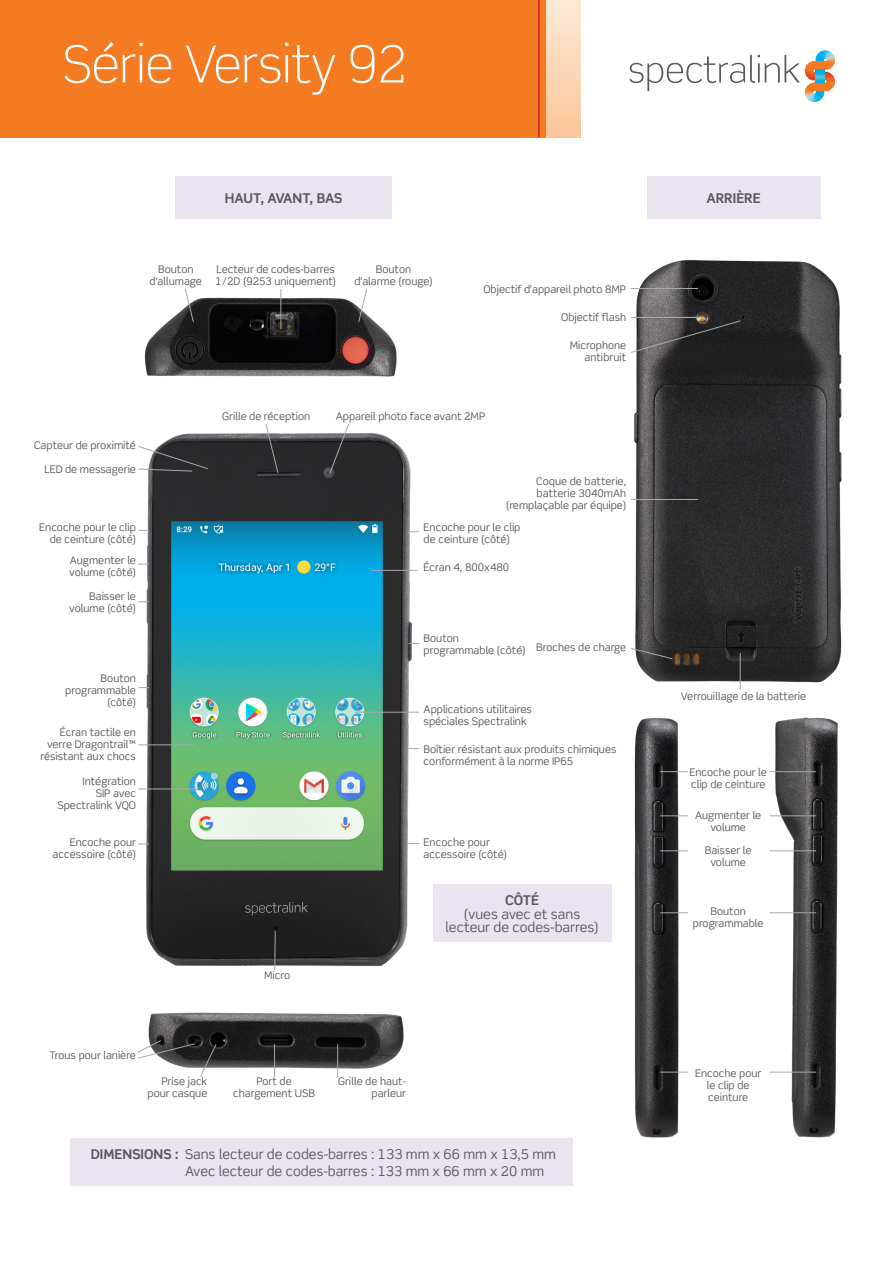
<style>
.page{position:relative;width:893px;height:1263px;background:#fff}
.page>*{position:absolute;margin:0;border:0;box-sizing:border-box;transform-origin:0 0}
.t1{font:300 51px "Scene Pro";letter-spacing:-.01em;color:#fff}
.Body{font:13.5px/13.5px "Scene Std";color:#57585a}
.Body-2{font:700 13.5px "Scene Std";color:#57585a}
.t2{font:10.5px/12px "Scene Std";color:#57585a;text-align:right}
.s1{font-weight:700}
</style>
<div class="page">
<div style="left:0;top:0;width:546px;height:137px;background:#f47b21"></div>
<div style="left:546px;top:0;width:34px;height:137px;background:linear-gradient(to bottom,#fde9d8,#fcc699)"></div>
<hr style="left:538px;top:0;width:2px;height:137px;background:#d1232a">
<img style="left:804px;top:93px;width:21px;height:9px">
<img style="left:817px;top:50px;width:17px;height:5px">
<svg style="left:629px;top:55px;width:206px;height:38px"></svg>
<div style="left:175px;top:176px;width:217px;height:43px;background:#eae4f1"></div>
<div style="left:70px;top:1138px;width:503px;height:48px;background:#eae4f1"></div>
<div style="left:647px;top:176px;width:173px;height:43px;background:#eae4f1"></div>
<img style="left:630px;top:260px;width:212px;height:430px">
<img style="left:144px;top:289px;width:253px;height:88px">
<img style="left:138px;top:433px;width:281px;height:534px">
<img style="left:148px;top:1012px;width:256px;height:65px">
<div style="left:433px;top:885px;width:178px;height:57px;background:#eae4f1"></div>
<img style="left:634px;top:718px;width:49px;height:420px">
<img style="left:769px;top:717px;width:69px;height:421px">
<svg style="left:184px;top:289px;width:10px;height:34px"></svg>
<hr style="left:280px;top:289px;width:1px;height:40px;background:#a8a9ad">
<svg style="left:358px;top:289px;width:10px;height:34px"></svg>
<svg style="left:265px;top:424px;width:14px;height:50px"></svg>
<svg style="left:329px;top:424px;width:21px;height:50px"></svg>
<svg style="left:274px;top:930px;width:2px;height:41px"></svg>
<svg style="left:138px;top:445px;width:71px;height:27px"></svg>
<hr style="left:355px;top:712px;width:64px;height:1px;background:#a8a9ad">
<hr style="left:372px;top:570px;width:46px;height:1px;background:#a8a9ad">
<svg style="left:660px;top:771px;width:28px;height:1px"></svg>
<svg style="left:660px;top:1072px;width:28px;height:1px"></svg>
<svg style="left:660px;top:815px;width:28px;height:1px"></svg>
<svg style="left:660px;top:850px;width:28px;height:1px"></svg>
<svg style="left:660px;top:912px;width:28px;height:1px"></svg>
<hr style="left:770px;top:771px;width:46px;height:1px;background:#a8a9ad">
<hr style="left:770px;top:1072px;width:46px;height:1px;background:#a8a9ad">
<hr style="left:770px;top:815px;width:46px;height:1px;background:#a8a9ad">
<hr style="left:770px;top:850px;width:46px;height:1px;background:#a8a9ad">
<hr style="left:770px;top:912px;width:46px;height:1px;background:#a8a9ad">
<hr style="left:631px;top:288px;width:67px;height:1px;background:#a8a9ad">
<hr style="left:631px;top:317px;width:67px;height:1px;background:#a8a9ad">
<hr style="left:631px;top:499px;width:67px;height:1px;background:#a8a9ad">
<svg style="left:630px;top:647px;width:43px;height:13px"></svg>
<svg style="left:630px;top:320px;width:111px;height:33px;background:#4c4b4b"></svg>
<svg style="left:138px;top:1039px;width:79px;height:38px"></svg>
<hr style="left:139px;top:788px;width:56px;height:1px;background:#a8a9ad">
<hr style="left:139px;top:744px;width:56px;height:1px;background:#a8a9ad">
<hr style="left:337px;top:1044px;width:1px;height:32px;background:#a8a9ad">
<hr style="left:274px;top:1044px;width:1px;height:32px;background:#a8a9ad">
<hr style="left:740px;top:653px;width:1px;height:36px;background:#a8a9ad">
<h1 class="t1" style="left:62px;top:33px;width:346px">Série Versity 92</h1>
<p class="Body-2" style="left:225px;top:189px;width:119px">HAUT, AVANT, BAS</p>
<p class="t2" style="left:150px;top:263px;width:54px;text-align:center">Bouton d'allumage</p>
<p class="t2" style="left:215px;top:263px;width:122px;text-align:left">Lecteur de codes-barres<br>1/2D (9253 uniquement)</p>
<p class="t2" style="left:354px;top:263px;width:80px;text-align:center">Bouton d’alarme (rouge)</p>
<p class="t2" style="left:483px;top:283px;width:144px">Objectif d’appareil photo 8MP</p>
<p class="t2" style="left:561px;top:311px;width:67px">Objectif flash</p>
<p class="t2" style="left:570px;top:339px;width:58px">Microphone antibruit</p>
<p class="t2" style="left:34px;top:439px;width:103px">Capteur de proximité</p>
<p class="t2" style="left:44px;top:463px;width:93px">LED de messagerie</p>
<p class="t2" style="left:39px;top:521px;width:98px">Encoche pour le clip de ceinture (côté)</p>
<p class="t2" style="left:69px;top:554px;width:68px;text-align:left">Augmenter le volume (côté)</p>
<p class="t2" style="left:69px;top:590px;width:68px">Baisser le volume (côté)</p>
<p class="t2" style="left:65px;top:672px;width:72px">Bouton programmable (côté)</p>
<p class="t2" style="left:40px;top:726px;width:97px">Écran tactile en verre Dragontrail™ résistant aux chocs</p>
<p class="t2" style="left:57px;top:775px;width:80px">Intégration<br>SIP avec<br>Spectralink VQO</p>
<p class="t2" style="left:222px;top:410px;width:89px">Grille de réception</p>
<p class="t2" style="left:336px;top:410px;width:151px">Appareil photo face avant 2MP</p>
<p class="t2" style="left:506px;top:475px;width:122px">Coque de batterie, batterie 3040mAh (remplaçable par équipe)</p>
<p class="t2" style="left:424px;top:521px;width:98px;text-align:left">Encoche pour le clip de ceinture (côté)</p>
<p class="t2" style="left:424px;top:561px;width:87px">Écran 4, 800x480</p>
<p class="t2" style="left:424px;top:632px;width:103px;text-align:left">Bouton programmable (côté)</p>
<p class="t2" style="left:536px;top:641px;width:92px">Broches de charge</p>
<p class="t2" style="left:424px;top:703px;width:110px;text-align:left">Applications utilitaires spéciales Spectralink</p>
<p class="t2" style="left:424px;top:743px;width:194px;text-align:left">Boîtier résistant aux produits chimiques conformément à la norme IP65</p>
<p class="t2" style="left:53px;top:836px;width:85px">Encoche pour accessoire (côté)</p>
<p class="t2" style="left:424px;top:836px;width:85px;text-align:left">Encoche pour accessoire (côté)</p>
<p class="t2" style="left:264px;top:969px;width:28px">Micro</p>
<p class="t2" style="left:50px;top:1049px;width:88px">Trous pour lanière</p>
<p class="t2" style="left:148px;top:1075px;width:61px">Prise jack pour casque</p>
<p class="t2" style="left:233px;top:1075px;width:83px;text-align:center">Port de chargement USB</p>
<p class="t2" style="left:338px;top:1075px;width:69px">Grille de haut&shy;parleur</p>
<p class="Body" style="left:446px;top:893px;width:155px;text-align:center"><span class="s1">CÔTÉ<br></span>(vues avec et sans lecteur de codes-barres)</p>
<p class="Body" style="left:185px;top:1146px;width:372px;line-height:16.5px;text-indent:-94px"><span class="s1">DIMENSIONS :</span> Sans lecteur de codes-barres : 133 mm x 66 mm x 13,5 mm<br>Avec lecteur de codes-barres : 133 mm x 66 mm x 20 mm</p>
<p class="Body-2" style="left:706px;top:189px;width:56px">ARRIÈRE</p>
<p class="t2" style="left:681px;top:690px;width:127px">Verrouillage de la batterie</p>
<p class="t2" style="left:689px;top:766px;width:79px;text-align:left">Encoche pour le clip de ceinture</p>
<p class="t2" style="left:695px;top:809px;width:68px;text-align:center">Augmenter le volume</p>
<p class="t2" style="left:705px;top:844px;width:48px;text-align:center">Baisser le volume</p>
<p class="t2" style="left:693px;top:905px;width:72px;text-align:center">Bouton programmable</p>
<p class="t2" style="left:695px;top:1067px;width:68px;text-align:center">Encoche pour le clip de ceinture</p>
</div>
